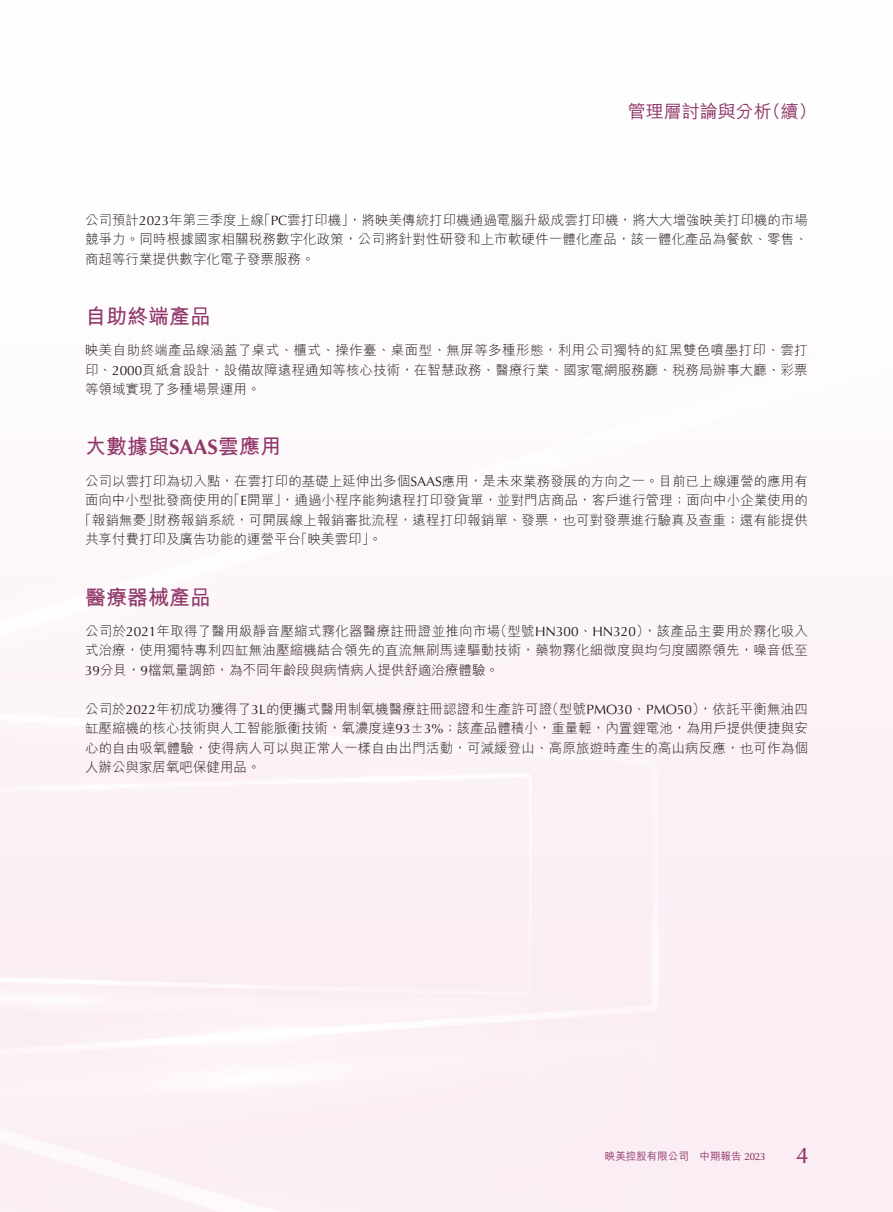
<style>
.page{position:relative;width:893px;height:1212px;background:#fff}
.page>*{position:absolute;margin:0;border:0;box-sizing:border-box;transform-origin:0 0}
.t1{font:500 22.5px "Optima LT Std";color:#91386a}
.t2{font:700 21px "M Hei HK";color:#91386a}
.t3{font:500 18px "M Hei HK";color:#91386a}
.t4{font:300 13.5px/19.5px "M Hei HK";letter-spacing:.005em;color:#231916}
.t5{font:500 10.5px "M Hei HK";color:#91386a}
.s1{font-family:"Optima LT Std";font-weight:400}
.s2{font-family:"Optima LT Std"}
</style>
<div class="page">
<h3 class="t3" style="left:628px;top:98px;width:145px">管理層討論與分析</h3>
<h3 class="t3" style="left:763px;top:98px;width:55px">（續(</h3>
<p class="t4" style="left:257px;top:210px;width:552px">「<span class="s1">PC</span>雲打印機，」將映美傳統打印機通過電腦升級成雲打印機，將大大增強映美打印機的市場</p>
<p class="t4" style="left:85px;top:210px;width:724px">公司預計<span class="s1">2023</span>年第三季度上線<br>競爭力。同時根據國家相關稅務數字化政策，公司將針對性研發和上市軟硬件一體化產品，該一體化產品為餐飲、零售、商超等行業提供數字化電子發票服務。</p>
<h2 class="t2" style="left:85px;top:301px;width:127px">自助終端產品</h2>
<p class="t4" style="left:85px;top:340px;width:724px;text-align:justify">映美自助終端產品線涵蓋了桌式、櫃式、操作臺、桌面型、無屏等多種形態，利用公司獨特的紅黑雙色噴墨打印、雲打印、<span class="s1">2000</span>頁紙倉設計、設備故障遠程通知等核心技術，在智慧政務、醫療行業、國家電網服務廳、稅務局辦事大廳、彩票等領域實現了多種場景運用。</p>
<h2 class="t2" style="left:85px;top:431px;width:198px">大數據與<span class="s2">SAAS</span>雲應用</h2>
<p class="t4" style="left:85px;top:471px;width:724px;text-align:right">公司以雲打印為切入點，在雲打印的基礎上延伸出多個<span class="s1">SAAS</span>應用，是未來業務發展的方向之一。目前已上線運營的應用有「<span class="s1">E</span>開單，」通過小程序能夠遠程打印發貨單，並對門店商品，客戶進行管理；面向中小企業使用的</p>
<p class="t4" style="left:153px;top:490px;width:656px;text-indent:-68px">面向中小型批發商使用的<br>財務報銷系統，可開展線上報銷審批流程，遠程打印報銷單、發票，也可對發票進行驗真及查重；還有能提供</p>
<p class="t4" style="left:78px;top:510px;width:83px">「報銷無憂」</p>
<p class="t4" style="left:85px;top:529px;width:217px">共享付費打印及廣告功能的運營平台</p>
<p class="t4" style="left:294px;top:529px;width:89px">「映美雲印。「</p>
<h2 class="t2" style="left:85px;top:581px;width:127px">醫療器械產品</h2>
<p class="t4" style="left:85px;top:621px;width:724px">公司於<span class="s1">2021</span>年取得了醫用級靜音壓縮式霧化器醫療註冊證並推向市場<br>式治療，使用獨特專利四缸無油壓縮機結合領先的直流無刷馬達驅動技術，藥物霧化細微度與均勻度國際領先，噪音低至<br><span class="s1">39</span>分貝，<span class="s1">9</span>檔氣量調節，為不同年齡段與病情病人提供舒適治療體驗。</p>
<p class="t4" style="left:546px;top:699px;width:264px">（型號<span class="s1">PMO30</span>、<span class="s1">PMO50</span> ，）依託平衡無油四</p>
<p class="t4" style="left:494px;top:621px;width:316px">（型號<span class="s1">HN300</span>、<span class="s1">HN320</span> ，）該產品主要用於霧化吸入</p>
<p class="t4" style="left:85px;top:699px;width:724px">公司於<span class="s1">2022</span>年初成功獲得了<span class="s1">3L</span>的便攜式醫用制氧機醫療註冊認證和生產許可證<br>缸壓縮機的核心技術與人工智能脈衝技術，氧濃度達<span class="s1">93</span>±<span class="s1">3%</span>；該產品體積小，重量輕，內置鋰電池，為用戶提供便捷與安心的自由吸氧體驗，使得病人可以與正常人一樣自由出門活動，可減緩登山、高原旅遊時產生的高山病反應，也可作為個人辦公與家居氧吧保健用品。</p>
<p class="t5" style="left:605px;top:1148px;width:85px">映美控股有限公司</p>
<p class="t5" style="left:699px;top:1148px;width:67px">中期報告 <span class="s2">2023</span></p>
<h1 class="t1" style="left:797px;top:1142px;width:13px">4</h1>
</div>
